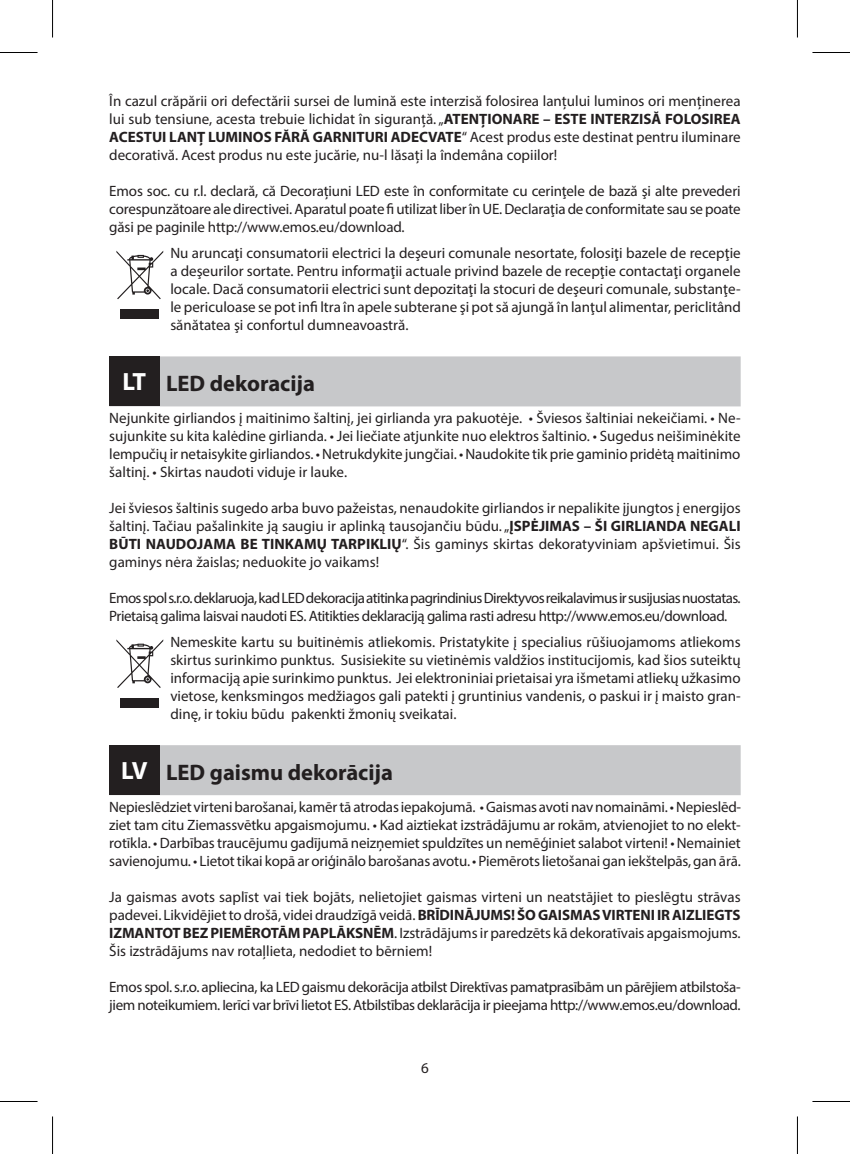
<style>
.page{position:relative;width:850px;height:1154px;background:#fff}
.page>*{position:absolute;margin:0;border:0;box-sizing:border-box;transform-origin:0 0}
.t1{font:700 22.5px "Myriad Pro";color:#231f20}
.t2{font:15px/18px "Myriad Pro";letter-spacing:-.015em;color:#231f20;text-align:justify}
.t3{font:15px/18px "Myriad Pro";letter-spacing:-.04em;color:#231f20}
.s1{font-weight:700}
.s2{font-size:25px;color:#fff}
</style>
<div class="page">
<div style="left:109px;top:356px;width:631px;height:50px;background:#c7c8ca"></div>
<div style="left:109px;top:745px;width:631px;height:50px;background:#c7c8ca"></div>
<svg style="left:116px;top:251px;width:47px;height:48px"></svg>
<div style="left:120px;top:309px;width:39px;height:10px;background:#231f20"></div>
<div style="left:109px;top:356px;width:50px;height:50px;background:#231f20"></div>
<svg style="left:116px;top:639px;width:47px;height:49px"></svg>
<div style="left:120px;top:698px;width:39px;height:9px;background:#231f20"></div>
<div style="left:109px;top:745px;width:50px;height:50px;background:#231f20"></div>
<hr style="left:0;top:52px;width:38px;height:1px;background:#000">
<hr style="left:812px;top:52px;width:37px;height:1px;background:#000">
<hr style="left:0;top:1101px;width:38px;height:1px;background:#000">
<hr style="left:812px;top:1101px;width:37px;height:1px;background:#000">
<hr style="left:52px;top:0;width:1px;height:38px;background:#000">
<hr style="left:52px;top:1116px;width:1px;height:38px;background:#000">
<hr style="left:796px;top:0;width:1px;height:38px;background:#000">
<hr style="left:796px;top:1116px;width:1px;height:38px;background:#000">
<p class="t2" style="left:109px;top:92px;width:632px">În cazul crăpării ori defectării sursei de lumină este interzisă folosirea lanțului luminos ori menținerea lui sub tensiune, acesta trebuie lichidat în siguranță. „<span class="s1">ATENȚIONARE – ESTE INTERZISĂ FOLOSIREA ACESTUI LANȚ LUMINOS FĂRĂ GARNITURI ADECVATE</span>“ Acest produs este destinat pentru iluminare decorativă. Acest produs nu este jucărie, nu-l lăsați la îndemâna copiilor!</p>
<p class="t2" style="left:109px;top:182px;width:632px">Emos soc. cu r.l. declară, că Decorațiuni LED este în conformitate cu cerinţele de bază şi alte prevederi corespunzătoare ale directivei. Aparatul poate fi utilizat liber în UE. Declaraţia de conformitate sau se poate găsi pe paginile http://www.emos.eu/download.</p>
<p class="t2" style="left:170px;top:244px;width:572px">Nu aruncaţi consumatorii electrici la deşeuri comunale nesortate, folosiţi bazele de recepţie a deşeurilor sortate. Pentru informaţii actuale privind bazele de recepţie contactaţi organele locale. Dacă consumatorii electrici sunt depozitaţi la stocuri de deşeuri comunale, substanţe&shy;le periculoase se pot infi ltra în apele subterane şi pot să ajungă în lanţul alimentar, periclitând sănătatea şi confortul dumneavoastră.</p>
<h1 class="t1" style="left:122px;top:369px;width:194px"><span class="s2">LT</span> LED dekoracija</h1>
<p class="t2" style="left:109px;top:409px;width:632px">Nejunkite girliandos į maitinimo šaltinį, jei girlianda yra pakuotėje. • Šviesos šaltiniai nekeičiami. • Ne&shy;sujunkite su kita kalėdine girlianda. • Jei liečiate atjunkite nuo elektros šaltinio. • Sugedus neišiminėkite lempučių ir netaisykite girliandos. • Netrukdykite jungčiai. • Naudokite tik prie gaminio pridėtą maitinimo šaltinį. • Skirtas naudoti viduje ir lauke.</p>
<p class="t2" style="left:109px;top:499px;width:632px">Jei šviesos šaltinis sugedo arba buvo pažeistas, nenaudokite girliandos ir nepalikite įjungtos į energijos šaltinį. Tačiau pašalinkite ją saugiu ir aplinką tausojančiu būdu. „<span class="s1">ĮSPĖJIMAS – ŠI GIRLIANDA NEGALI BŪTI NAUDOJAMA BE TINKAMŲ TARPIKLIŲ</span>“. Šis gaminys skirtas dekoratyviniam apšvietimui. Šis gaminys nėra žaislas; neduokite jo vaikams!</p>
<p class="t3" style="left:109px;top:589px;width:632px">Emos spol s.r.o. deklaruoja, kad LED dekoracija atitinka pagrindinius Direktyvos reikalavimus ir susijusias nuostatas.<br>Prietaisą galima laisvai naudoti ES. Atitikties deklaraciją galima rasti adresu http://www.emos.eu/download.</p>
<p class="t2" style="left:170px;top:632px;width:571px">Nemeskite kartu su buitinėmis atliekomis. Pristatykite į specialius rūšiuojamoms atliekoms skirtus surinkimo punktus. Susisiekite su vietinėmis valdžios institucijomis, kad šios suteiktų informaciją apie surinkimo punktus. Jei elektroniniai prietaisai yra išmetami atliekų užkasimo vietose, kenksmingos medžiagos gali patekti į gruntinius vandenis, o paskui ir į maisto gran&shy;dinę, ir tokiu būdu pakenkti žmonių sveikatai.</p>
<h1 class="t1" style="left:121px;top:757px;width:273px"><span class="s2">LV</span> LED gaismu dekorācija</h1>
<p class="t2" style="left:109px;top:797px;width:633px">Nepieslēdziet virteni barošanai, kamēr tā atrodas iepakojumā. • Gaismas avoti nav nomaināmi. • Nepieslēd&shy;ziet tam citu Ziemassvētku apgaismojumu. • Kad aiztiekat izstrādājumu ar rokām, atvienojiet to no elekt&shy;rotīkla. • Darbības traucējumu gadījumā neizņemiet spuldzītes un nemēģiniet salabot virteni! • Nemainiet savienojumu. • Lietot tikai kopā ar oriģinālo barošanas avotu. • Piemērots lietošanai gan iekštelpās, gan ārā.</p>
<p class="t2" style="left:109px;top:887px;width:632px">Ja gaismas avots saplīst vai tiek bojāts, nelietojiet gaismas virteni un neatstājiet to pieslēgtu strāvas padevei. Likvidējiet to drošā, videi draudzīgā veidā. <span class="s1">BRĪDINĀJUMS! ŠO GAISMAS VIRTENI IR AIZLIEGTS IZMANTOT BEZ PIEMĒROTĀM PAPLĀKSNĒM</span>. Izstrādājums ir paredzēts kā dekoratīvais apgaismojums.<br>Šis izstrādājums nav rotaļlieta, nedodiet to bērniem!</p>
<p class="t2" style="left:109px;top:977px;width:632px">Emos spol. s.r.o. apliecina, ka LED gaismu dekorācija atbilst Direktīvas pamatprasībām un pārējiem atbilstoša&shy;jiem noteikumiem. Ierīci var brīvi lietot ES. Atbilstības deklarācija ir pieejama http://www.emos.eu/download.</p>
<p class="t2" style="left:421px;top:1059px;width:9px">6</p>
</div>
